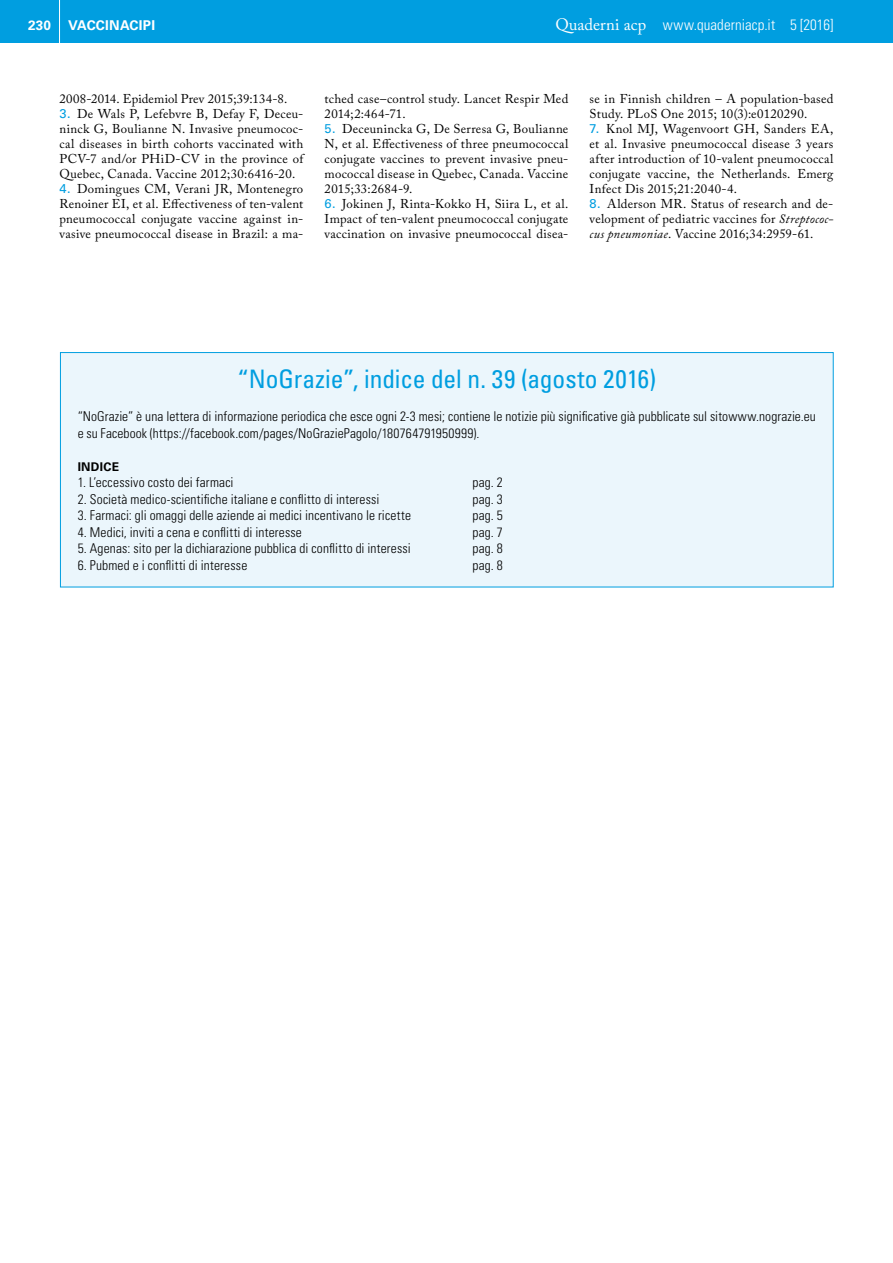
<style>
.page{position:relative;width:893px;height:1263px;background:#fff}
.page>*{position:absolute;margin:0;border:0;box-sizing:border-box;transform-origin:0 0}
.t1{font:condensed 25.5px "Univers LT Std";color:#009ee0}
.t2{font:300 condensed 15px "Univers LT Std";letter-spacing:.005em;color:#fff}
.t3{font:300 condensed 13.5px/16.5px "Univers LT Std";letter-spacing:.01em;color:#000}
.t4{font:700 13.5px "Univers LT Std";color:#fff}
.t5{font:12.75px/15px "Adobe Caslon Pro";letter-spacing:.02em;color:#000;text-align:justify}
.t6{font:700 12px "Univers LT Std";letter-spacing:.02em;color:#000}
.s1{font-family:"Adobe Caslon Pro";font-weight:400;font-stretch:normal;font-size:16.5px}
.s2{font-style:inherit}
.s3{font-family:"Univers LT Std";color:#009ee0}
.s4{font-style:italic}
</style>
<div class="page">
<div style="left:0;top:0;width:893px;height:43px;background:#009ee0"></div>
<hr style="left:59px;top:0;width:1px;height:48px;background:#fff">
<div style="left:60px;top:353px;width:773px;height:234px;background:#ebf6fc"></div>
<div style="left:60px;top:352px;width:773px;height:235px;border:1px solid #009ee0"></div>
<p class="t4" style="left:28px;top:17px;width:24px">230</p>
<p class="t4" style="left:68px;top:17px;width:18px">VACCINACIPI</p>
<p class="t2" style="left:555px;top:15px;width:280px"><span class="s1">Quaderni acp</span> www.quaderniacp.it <span class="s2">5 [2016]</span></p>
<p class="t5" style="left:60px;top:91px;width:229px">2008-2014. Epidemiol Prev 2015;39:134-8.</p>
<p class="t5" style="left:60px;top:106px;width:245px"><span class="s3">3.</span> De Wals P, Lefebvre B, Defay F, Deceu&shy;ninck G, Boulianne N. Invasive pneumococ&shy;cal diseases in birth cohorts vaccinated with PCV-7 and/or PHiD-CV in the province of Quebec, Canada. Vaccine 2012;30:6416-20.</p>
<p class="t5" style="left:60px;top:181px;width:245px"><span class="s3">4.</span> Domingues CM, Verani JR, Montenegro Renoiner EI, et al. Effectiveness of ten-valent pneumococcal conjugate vaccine against in&shy;vasive pneumococcal disease in Brazil: a ma-</p>
<p class="t5" style="left:325px;top:91px;width:245px">tched case–control study. Lancet Respir Med<br>2014;2:464-71.</p>
<p class="t5" style="left:325px;top:121px;width:245px"><span class="s3">5.</span> Deceunincka G, De Serresa G, Boulianne N, et al. Effectiveness of three pneumococcal conjugate vaccines to prevent invasive pneu&shy;mococcal disease in Quebec, Canada. Vaccine 2015;33:2684-9.</p>
<p class="t5" style="left:325px;top:196px;width:245px"><span class="s3">6.</span> Jokinen J, Rinta-Kokko H, Siira L, et al.<br>Impact of ten-valent pneumococcal conjugate vaccination on invasive pneumococcal disea-</p>
<p class="t5" style="left:590px;top:91px;width:245px">se in Finnish children – A population-based<br>Study. PLoS One 2015; 10(3):e0120290.</p>
<p class="t5" style="left:590px;top:121px;width:245px"><span class="s3">7.</span> Knol MJ, Wagenvoort GH, Sanders EA, et al. Invasive pneumococcal disease 3 years after introduction of 10-valent pneumococcal conjugate vaccine, the Netherlands. Emerg Infect Dis 2015;21:2040-4.</p>
<p class="t5" style="left:590px;top:196px;width:245px"><span class="s3">8.</span> Alderson MR. Status of research and de&shy;velopment of pediatric vaccines for <span class="s4">Streptococ&shy;cus pneumoniae</span>. Vaccine 2016;34:2959-61.</p>
<h1 class="t1" style="left:237px;top:363px;width:420px">“NoGrazie”, indice del n. 39 (agosto 2016)</h1>
<p class="t3" style="left:78px;top:408px;width:740px">“NoGrazie” è una lettera di informazione periodica che esce ogni 2-3 mesi; contiene le notizie più significative già pubblicate sul sitowww.nograzie.eu e su Facebook (https://facebook.com/pages/NoGraziePagoIo/180764791950999).</p>
<p class="t6" style="left:78px;top:459px;width:43px">INDICE</p>
<p class="t3" style="left:78px;top:474px;width:157px">1. L’eccessivo costo dei farmaci</p>
<p class="t3" style="left:472px;top:474px;width:32px">pag. 2</p>
<p class="t3" style="left:78px;top:491px;width:303px">2. Società medico-scientifiche italiane e conflitto di interessi</p>
<p class="t3" style="left:472px;top:491px;width:32px">pag. 3</p>
<p class="t3" style="left:78px;top:507px;width:335px">3. Farmaci: gli omaggi delle aziende ai medici incentivano le ricette</p>
<p class="t3" style="left:472px;top:507px;width:32px">pag. 5</p>
<p class="t3" style="left:78px;top:524px;width:226px">4. Medici, inviti a cena e conflitti di interesse</p>
<p class="t3" style="left:472px;top:524px;width:32px">pag. 7</p>
<p class="t3" style="left:78px;top:540px;width:335px">5. Agenas: sito per la dichiarazione pubblica di conflitto di interessi</p>
<p class="t3" style="left:472px;top:540px;width:32px">pag. 8</p>
<p class="t3" style="left:78px;top:557px;width:171px">6. Pubmed e i conflitti di interesse</p>
<p class="t3" style="left:472px;top:557px;width:32px">pag. 8</p>
</div>
